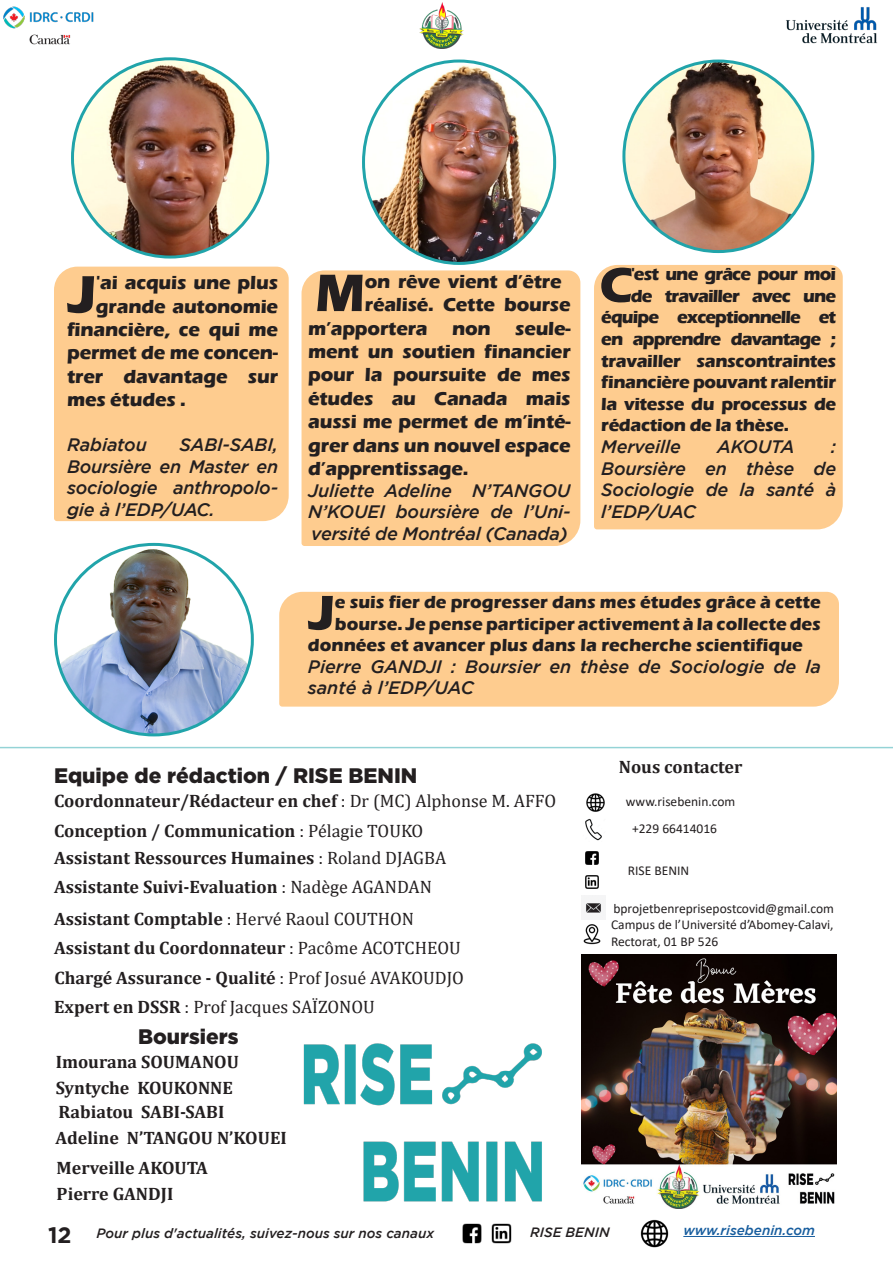
<style>
.page{position:relative;width:893px;height:1263px;background:#fff}
.page>*{position:absolute;margin:0;border:0;box-sizing:border-box;transform-origin:0 0}
.t1{font:700 54.6px "Eras ITC";color:#231f20}
.t2{font:700 50.4px "Eras ITC";color:#231f20}
.t3{font:900 21px "Gotham";color:#231f20}
.t4{font:700 19.5px "Eras ITC";letter-spacing:-.01em;color:#231f20}
.t5{font:700 18px "Cambria";color:#231f20}
.t6{font:italic 500 18px/21.6px "Gotham";letter-spacing:-.01em;color:#231f20;text-align:justify}
.t7{font:700 18px "Eras ITC";color:#231f20}
.t8{font:700 18px "Eras ITC";letter-spacing:-.02em;color:#231f20}
.t9{font:700 18px "Eras ITC";letter-spacing:-.05em;color:#231f20}
.t10{font:18px "Cambria";color:#231f20}
.t11{font:13.5px "Calibri";color:#231f20}
.t12{font:italic 500 13.5px "Gotham";color:#231f20}
.t13{font:italic 500 13.5px "Gotham";color:#175d9e}
.s1{font-weight:400}
.s2{font-weight:700}
.s3{font-weight:700;font-style:normal;font-size:22.5px}
</style>
<div class="page">
<img style="left:3px;top:6px;width:91px;height:39px">
<img style="left:420px;top:3px;width:43px;height:46px">
<img style="left:786px;top:7px;width:92px;height:37px">
<img style="left:462px;top:1223px;width:50px;height:21px">
<img style="left:640px;top:1219px;width:29px;height:29px">
<hr style="left:683px;top:1236px;width:132px;height:1px;background:#175d9e">
<div style="left:279px;top:592px;width:560px;height:115px;background:#fecc8f"></div>
<img style="left:624px;top:61px;width:189px;height:191px">
<div style="left:594px;top:265px;width:249px;height:264px;background:#fecc8f"></div>
<img style="left:56px;top:544px;width:196px;height:191px">
<div style="left:301px;top:270px;width:279px;height:276px;background:#fecc8f"></div>
<img style="left:363px;top:61px;width:192px;height:202px">
<div style="left:54px;top:267px;width:235px;height:254px;background:#fecc8f"></div>
<img style="left:72px;top:59px;width:196px;height:196px">
<hr style="left:0;top:747px;width:893px;height:1px;background:#21a4aa">
<img style="left:582px;top:954px;width:255px;height:255px">
<img style="left:303px;top:1043px;width:239px;height:159px">
<img style="left:586px;top:793px;width:19px;height:19px">
<img style="left:583px;top:896px;width:22px;height:23px">
<img style="left:585px;top:851px;width:14px;height:14px">
<img style="left:585px;top:875px;width:14px;height:14px">
<img style="left:583px;top:924px;width:18px;height:20px">
<img style="left:585px;top:818px;width:17px;height:23px">
<p class="t1" style="left:68px;top:263px;width:30px">J</p>
<p class="t4" style="left:96px;top:271px;width:184px">'ai acquis une plus</p>
<p class="t4" style="left:96px;top:295px;width:184px">grande autonomie</p>
<p class="t4" style="left:67px;top:318px;width:213px">financière, ce qui me</p>
<p class="t4" style="left:67px;top:342px;width:213px">permet de me concen-</p>
<p class="t4" style="left:67px;top:365px;width:213px">trer davantage sur</p>
<p class="t4" style="left:67px;top:388px;width:120px">mes études .</p>
<p class="t6" style="left:67px;top:434px;width:81px">Rabiatou</p>
<p class="t6" style="left:67px;top:434px;width:213px;text-indent:113px">SABI-SABI, Boursière en Master en sociologie anthropolo&shy;gie à l’EDP/UAC.</p>
<p class="t1" style="left:315px;top:261px;width:52px">M</p>
<p class="t4" style="left:365px;top:270px;width:198px">on rêve vient d’être</p>
<p class="t4" style="left:365px;top:293px;width:207px">réalisé. Cette bourse</p>
<p class="t4" style="left:308px;top:317px;width:264px">m’apportera non seule-</p>
<p class="t4" style="left:308px;top:340px;width:264px">ment un soutien financier</p>
<p class="t4" style="left:308px;top:364px;width:264px">pour la poursuite de mes</p>
<p class="t4" style="left:308px;top:387px;width:264px">études au Canada mais</p>
<p class="t4" style="left:308px;top:410px;width:264px">aussi me permet de m’inté-</p>
<p class="t4" style="left:308px;top:434px;width:264px">grer dans un nouvel espace</p>
<p class="t4" style="left:308px;top:457px;width:162px">d’apprentissage.</p>
<p class="t6" style="left:308px;top:479px;width:264px">Juliette Adeline N’TANGOU N’KOUEI boursière de l’Uni&shy;versité de Montréal (Canada)</p>
<p class="t2" style="left:599px;top:256px;width:35px">C</p>
<p class="t9" style="left:631px;top:264px;width:207px">'est une grâce pour moi</p>
<p class="t9" style="left:631px;top:285px;width:207px">de travailler avec une</p>
<p class="t9" style="left:601px;top:307px;width:236px">équipe exceptionnelle et</p>
<p class="t9" style="left:601px;top:329px;width:236px">en apprendre davantage ;</p>
<p class="t8" style="left:601px;top:350px;width:236px">travailler sanscontraintes</p>
<p class="t8" style="left:601px;top:372px;width:236px">financière pouvant ralentir</p>
<p class="t8" style="left:601px;top:393px;width:236px">la vitesse du processus de</p>
<p class="t8" style="left:601px;top:415px;width:189px">rédaction de la thèse.</p>
<p class="t6" style="left:601px;top:436px;width:81px">Merveille</p>
<p class="t6" style="left:717px;top:436px;width:79px">AKOUTA</p>
<p class="t6" style="left:601px;top:436px;width:236px;text-indent:230px">:<br>Boursière en thèse de Sociologie de la santé à l’EDP/UAC</p>
<p class="t2" style="left:309px;top:584px;width:28px">J</p>
<p class="t7" style="left:335px;top:591px;width:487px">e suis fier de progresser dans mes études grâce à cette</p>
<p class="t7" style="left:335px;top:613px;width:487px">bourse. Je pense participer activement à la collecte des</p>
<p class="t7" style="left:308px;top:635px;width:496px">données et avancer plus dans la recherche scientifique</p>
<p class="t6" style="left:308px;top:655px;width:515px">Pierre GANDJI : Boursier en thèse de Sociologie de la santé à l’EDP/UAC</p>
<p class="t3" style="left:54px;top:764px;width:365px">Equipe de rédaction / RISE BENIN</p>
<p class="t5" style="left:54px;top:788px;width:504px">Coordonnateur/Rédacteur en chef <span class="s1">: Dr (MC) Alphonse M. AFFO</span></p>
<p class="t5" style="left:54px;top:818px;width:371px">Conception / Communication <span class="s1">: Pélagie TOUKO</span></p>
<p class="t5" style="left:54px;top:845px;width:394px">Assistant Ressources Humaines <span class="s1">: Roland DJAGBA</span></p>
<p class="t5" style="left:54px;top:874px;width:379px">Assistante Suivi-Evaluation <span class="s1">: Nadège AGANDAN</span></p>
<p class="t5" style="left:54px;top:906px;width:362px">Assistant Comptable <span class="s1">: Hervé Raoul COUTHON</span></p>
<p class="t5" style="left:54px;top:935px;width:408px">Assistant du Coordonnateur <span class="s1">: Pacôme ACOTCHEOU</span></p>
<p class="t5" style="left:54px;top:965px;width:411px">Chargé Assurance - Qualité <span class="s1">: Prof Josué AVAKOUDJO</span></p>
<p class="t10" style="left:54px;top:996px;width:322px"><span class="s2">Expert en DSSR</span> : Prof Jacques SAÏZONOU</p>
<p class="t3" style="left:138px;top:1024px;width:102px">Boursiers</p>
<p class="t5" style="left:56px;top:1049px;width:185px">Imourana SOUMANOU</p>
<p class="t5" style="left:56px;top:1075px;width:179px">Syntyche KOUKONNE</p>
<p class="t5" style="left:59px;top:1099px;width:167px">Rabiatou SABI-SABI</p>
<p class="t5" style="left:56px;top:1125px;width:233px">Adeline N’TANGOU N’KOUEI</p>
<p class="t5" style="left:57px;top:1155px;width:153px">Merveille AKOUTA</p>
<p class="t5" style="left:57px;top:1181px;width:118px">Pierre GANDJI</p>
<p class="t5" style="left:619px;top:754px;width:125px">Nous contacter</p>
<p class="t11" style="left:626px;top:792px;width:111px">www.risebenin.com</p>
<p class="t11" style="left:632px;top:819px;width:87px">+229 66414016</p>
<p class="t11" style="left:628px;top:861px;width:63px">RISE BENIN</p>
<p class="t11" style="left:613px;top:899px;width:222px">bprojetbenreprisepostcovid@gmail.com</p>
<p class="t11" style="left:611px;top:915px;width:224px">Campus de l’Université d’Abomey-Calavi,</p>
<p class="t11" style="left:611px;top:932px;width:109px">Rectorat, 01 BP 526</p>
<p class="t12" style="left:48px;top:1226px;width:388px"><span class="s3">12</span> Pour plus d'actualités, suivez-nous sur nos canaux</p>
<p class="t12" style="left:530px;top:1225px;width:81px">RISE BENIN</p>
<p class="t13" style="left:683px;top:1222px;width:133px">www.risebenin.com</p>
</div>
